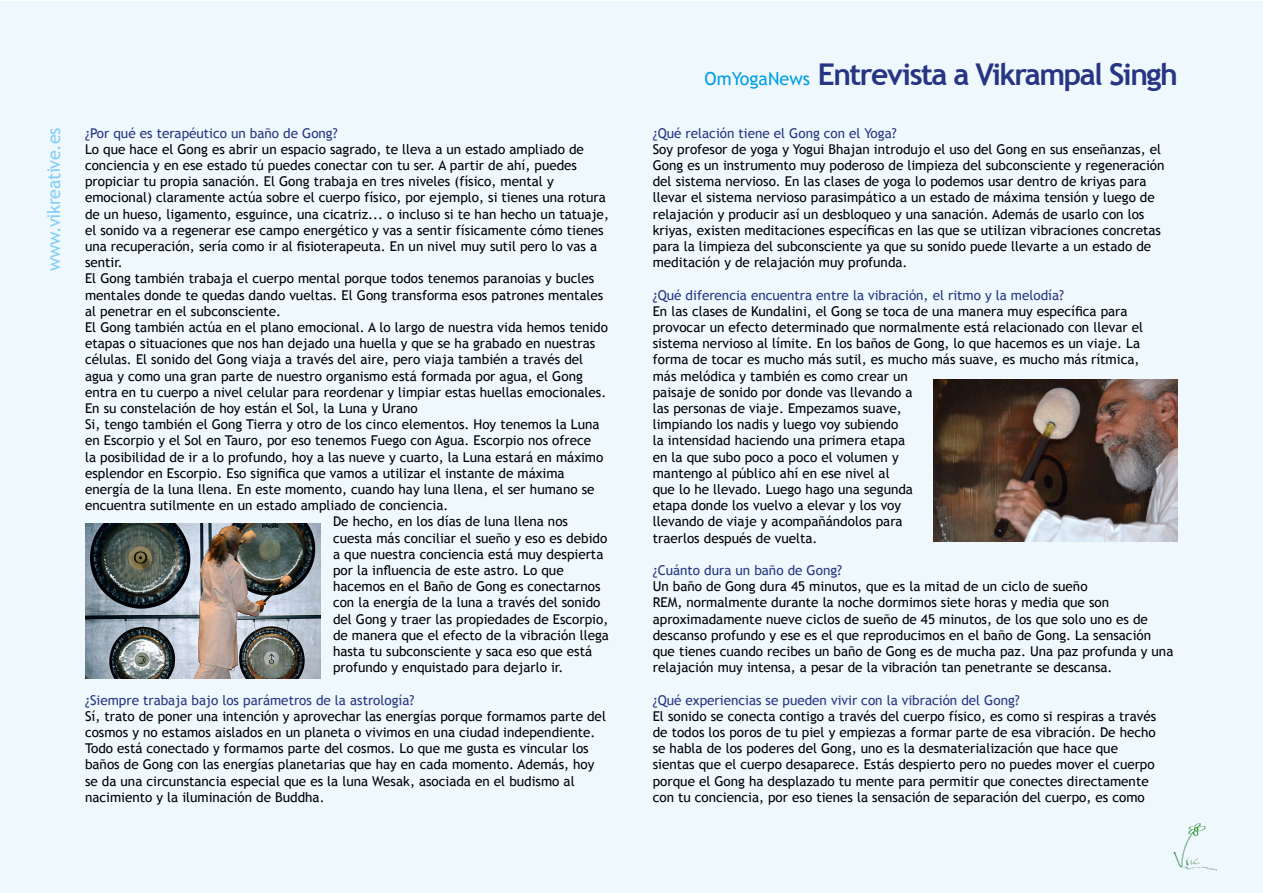
<style>
.page{position:relative;width:1263px;height:893px;background:#fff}
.page>*{position:absolute;margin:0;border:0;box-sizing:border-box;transform-origin:0 0}
.t1{font:700 30px "Trebuchet MS";letter-spacing:-.05em;color:#273583}
.t2{font:18px "Trebuchet MS";letter-spacing:-.02em;color:#83cff5}
.t3{font:18px "Trebuchet MS";color:#009fe3}
.t4{font:13.5px/16.2px "Trebuchet MS";color:#000}
.t5{font:13.5px "Trebuchet MS";color:#273583}
</style>
<div class="page">
<div style="left:1px;top:1px;width:1262px;height:891px;background:#eef8fd"></div>
<img style="left:1173px;top:823px;width:43px;height:48px">
<img style="left:85px;top:523px;width:235px;height:156px">
<img style="left:933px;top:379px;width:245px;height:162px">
<p class="t2" style="left:43px;top:271px;width:144px;rotate:-90deg">www.vikreative.es</p>
<p class="t5" style="left:85px;top:125px;width:254px">¿Por qué es terapéutico un baño de Gong?</p>
<p class="t4" style="left:85px;top:141px;width:525px">Lo que hace el Gong es abrir un espacio sagrado, te lleva a un estado ampliado de conciencia y en ese estado tú puedes conectar con tu ser. A partir de ahí, puedes propiciar tu propia sanación. El Gong trabaja en tres niveles (físico, mental y emocional) claramente actúa sobre el cuerpo físico, por ejemplo, si tienes una rotura de un hueso, ligamento, esguince, una cicatriz... o incluso si te han hecho un tatuaje, el sonido va a regenerar ese campo energético y vas a sentir físicamente cómo tienes una recuperación, sería como ir al fisioterapeuta. En un nivel muy sutil pero lo vas a sentir.</p>
<p class="t4" style="left:85px;top:271px;width:520px">El Gong también trabaja el cuerpo mental porque todos tenemos paranoias y bucles mentales donde te quedas dando vueltas. El Gong transforma esos patrones mentales al penetrar en el subconsciente.</p>
<p class="t4" style="left:85px;top:319px;width:524px">El Gong también actúa en el plano emocional. A lo largo de nuestra vida hemos tenido etapas o situaciones que nos han dejado una huella y que se ha grabado en nuestras células. El sonido del Gong viaja a través del aire, pero viaja también a través del agua y como una gran parte de nuestro organismo está formada por agua, el Gong entra en tu cuerpo a nivel celular para reordenar y limpiar estas huellas emocionales.</p>
<p class="t4" style="left:85px;top:400px;width:334px">En su constelación de hoy están el Sol, la Luna y Urano</p>
<p class="t4" style="left:85px;top:416px;width:520px">Si, tengo también el Gong Tierra y otro de los cinco elementos. Hoy tenemos la Luna en Escorpio y el Sol en Tauro, por eso tenemos Fuego con Agua. Escorpio nos ofrece la posibilidad de ir a lo profundo, hoy a las nueve y cuarto, la Luna estará en máximo esplendor en Escorpio. Eso significa que vamos a utilizar el instante de máxima energía de la luna llena. En este momento, cuando hay luna llena, el ser humano se encuentra sutilmente en un estado ampliado de conciencia.</p>
<p class="t4" style="left:333px;top:514px;width:277px">De hecho, en los días de luna llena nos cuesta más conciliar el sueño y eso es debido a que nuestra conciencia está muy despierta por la influencia de este astro. Lo que hacemos en el Baño de Gong es conectarnos con la energía de la luna a través del sonido del Gong y traer las propiedades de Escorpio, de manera que el efecto de la vibración llega hasta tu subconsciente y saca eso que está profundo y enquistado para dejarlo ir.</p>
<p class="t5" style="left:85px;top:692px;width:331px">¿Siempre trabaja bajo los parámetros de la astrología?</p>
<p class="t4" style="left:85px;top:708px;width:522px">Sí, trato de poner una intención y aprovechar las energías porque formamos parte del cosmos y no estamos aislados en un planeta o vivimos en una ciudad independiente.<br>Todo está conectado y formamos parte del cosmos. Lo que me gusta es vincular los baños de Gong con las energías planetarias que hay en cada momento. Además, hoy se da una circunstancia especial que es la luna Wesak, asociada en el budismo al nacimiento y la iluminación de Buddha.</p>
<p class="t3" style="left:705px;top:68px;width:107px">OmYogaNews</p>
<p class="t1" style="left:818px;top:56px;width:362px">Entrevista a Vikrampal Singh</p>
<p class="t5" style="left:653px;top:125px;width:245px">¿Qué relación tiene el Gong con el Yoga?</p>
<p class="t4" style="left:653px;top:141px;width:513px">Soy profesor de yoga y Yogui Bhajan introdujo el uso del Gong en sus enseñanzas, el Gong es un instrumento muy poderoso de limpieza del subconsciente y regeneración del sistema nervioso. En las clases de yoga lo podemos usar dentro de kriyas para llevar el sistema nervioso parasimpático a un estado de máxima tensión y luego de relajación y producir así un desbloqueo y una sanación. Además de usarlo con los kriyas, existen meditaciones específicas en las que se utilizan vibraciones concretas para la limpieza del subconsciente ya que su sonido puede llevarte a un estado de meditación y de relajación muy profunda.</p>
<p class="t5" style="left:653px;top:287px;width:413px">¿Qué diferencia encuentra entre la vibración, el ritmo y la melodía?</p>
<p class="t4" style="left:653px;top:303px;width:492px">En las clases de Kundalini, el Gong se toca de una manera muy específica para provocar un efecto determinado que normalmente está relacionado con llevar el sistema nervioso al límite. En los baños de Gong, lo que hacemos es un viaje. La forma de tocar es mucho más sutil, es mucho más suave, es mucho más rítmica, más melódica y también es como crear un<br>paisaje de sonido por donde vas llevando a<br>las personas de viaje. Empezamos suave,<br>limpiando los nadis y luego voy subiendo<br>la intensidad haciendo una primera etapa<br>en la que subo poco a poco el volumen y<br>mantengo al público ahí en ese nivel al<br>que lo he llevado. Luego hago una segunda<br>etapa donde los vuelvo a elevar y los voy<br>llevando de viaje y acompañándolos para<br>traerlos después de vuelta.</p>
<p class="t5" style="left:653px;top:562px;width:191px">¿Cuánto dura un baño de Gong?</p>
<p class="t4" style="left:653px;top:578px;width:522px">Un baño de Gong dura 45 minutos, que es la mitad de un ciclo de sueño<br>REM, normalmente durante la noche dormimos siete horas y media que son aproximadamente nueve ciclos de sueño de 45 minutos, de los que solo uno es de descanso profundo y ese es el que reproducimos en el baño de Gong. La sensación que tienes cuando recibes un baño de Gong es de mucha paz. Una paz profunda y una relajación muy intensa, a pesar de la vibración tan penetrante se descansa.</p>
<p class="t5" style="left:653px;top:692px;width:368px">¿Qué experiencias se pueden vivir con la vibración del Gong?</p>
<p class="t4" style="left:653px;top:708px;width:505px">El sonido se conecta contigo a través del cuerpo físico, es como si respiras a través de todos los poros de tu piel y empiezas a formar parte de esa vibración. De hecho se habla de los poderes del Gong, uno es la desmaterialización que hace que sientas que el cuerpo desaparece. Estás despierto pero no puedes mover el cuerpo porque el Gong ha desplazado tu mente para permitir que conectes directamente con tu conciencia, por eso tienes la sensación de separación del cuerpo, es como</p>
</div>
